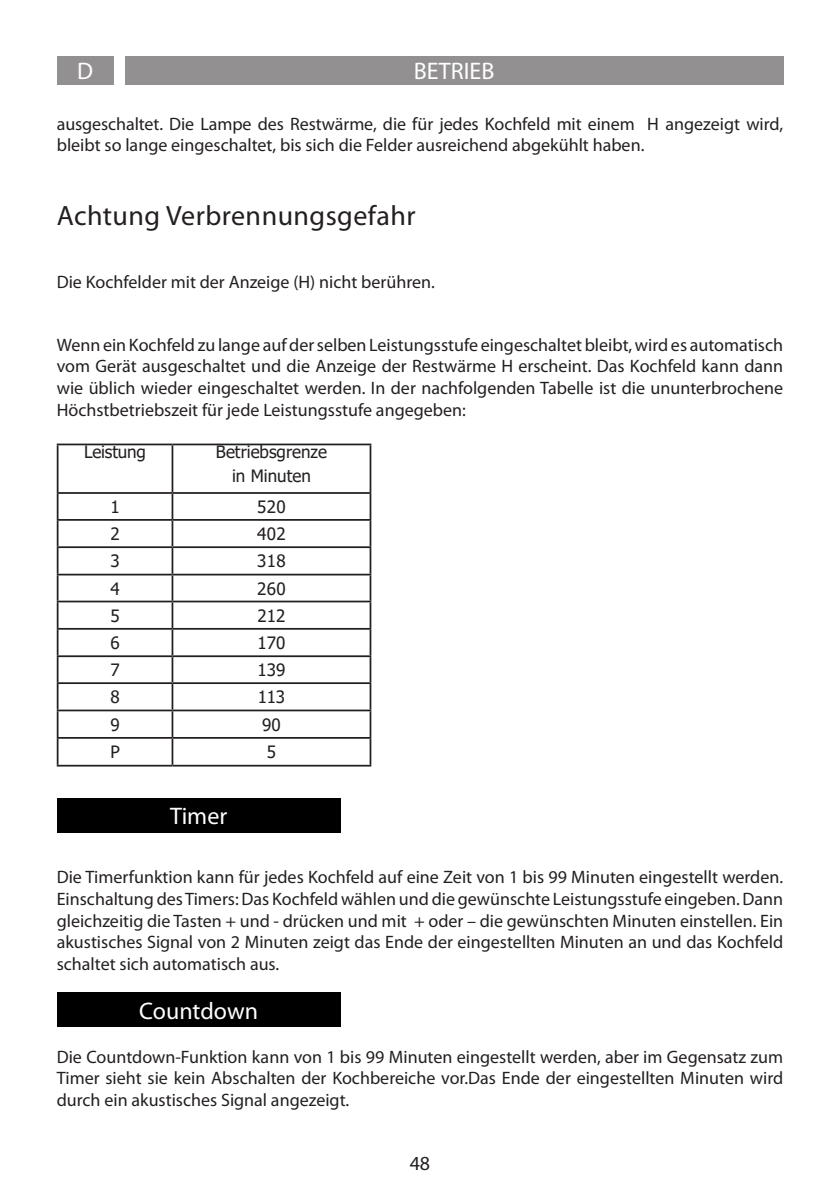
<style>
.page{position:relative;width:840px;height:1191px;background:#fff}
.page>*{position:absolute;margin:0;border:0;box-sizing:border-box;transform-origin:0 0}
.Normale{font:28px "Myriad Pro";letter-spacing:.015em;color:#231f20}
.t1{font:24px "Myriad Pro";color:#fff}
.t2{font:20px "Myriad Pro";color:#231f20}
.Normale-2{font:18px/21.6px "Myriad Pro";color:#231f20;text-align:justify}
.Normale-3{font:17px "Tahoma";color:#231f20}
</style>
<div class="page">
<div style="left:125px;top:57px;width:657px;height:28px;background:#929090"></div>
<div style="left:57px;top:57px;width:56px;height:28px;background:#929090"></div>
<hr style="left:57px;top:443px;width:115px;height:2px;background:#231f20">
<hr style="left:172px;top:443px;width:199px;height:2px;background:#231f20">
<hr style="left:57px;top:492px;width:115px;height:2px;background:#231f20">
<hr style="left:172px;top:492px;width:199px;height:2px;background:#231f20">
<hr style="left:57px;top:519px;width:115px;height:2px;background:#231f20">
<hr style="left:172px;top:519px;width:199px;height:2px;background:#231f20">
<hr style="left:57px;top:546px;width:115px;height:2px;background:#231f20">
<hr style="left:172px;top:546px;width:199px;height:2px;background:#231f20">
<hr style="left:57px;top:574px;width:115px;height:1px;background:#231f20">
<hr style="left:172px;top:574px;width:199px;height:1px;background:#231f20">
<hr style="left:57px;top:600px;width:115px;height:2px;background:#231f20">
<hr style="left:172px;top:600px;width:199px;height:2px;background:#231f20">
<hr style="left:57px;top:628px;width:115px;height:1px;background:#231f20">
<hr style="left:172px;top:628px;width:199px;height:1px;background:#231f20">
<hr style="left:57px;top:655px;width:115px;height:2px;background:#231f20">
<hr style="left:172px;top:655px;width:199px;height:2px;background:#231f20">
<hr style="left:57px;top:682px;width:115px;height:2px;background:#231f20">
<hr style="left:172px;top:682px;width:199px;height:2px;background:#231f20">
<hr style="left:57px;top:709px;width:115px;height:2px;background:#231f20">
<hr style="left:172px;top:709px;width:199px;height:2px;background:#231f20">
<hr style="left:57px;top:737px;width:115px;height:1px;background:#231f20">
<hr style="left:172px;top:737px;width:199px;height:1px;background:#231f20">
<hr style="left:57px;top:765px;width:115px;height:1px;background:#231f20">
<hr style="left:172px;top:765px;width:199px;height:1px;background:#231f20">
<hr style="left:57px;top:445px;width:1px;height:47px;background:#231f20">
<svg style="left:57px;top:494px;width:1px;height:271px"></svg>
<hr style="left:171px;top:445px;width:2px;height:47px;background:#231f20">
<hr style="left:369px;top:445px;width:2px;height:47px;background:#231f20">
<hr style="left:171px;top:494px;width:2px;height:25px;background:#231f20">
<hr style="left:369px;top:494px;width:2px;height:25px;background:#231f20">
<hr style="left:171px;top:521px;width:2px;height:25px;background:#231f20">
<hr style="left:369px;top:521px;width:2px;height:25px;background:#231f20">
<hr style="left:171px;top:548px;width:2px;height:26px;background:#231f20">
<hr style="left:369px;top:548px;width:2px;height:26px;background:#231f20">
<hr style="left:171px;top:575px;width:2px;height:25px;background:#231f20">
<hr style="left:369px;top:575px;width:2px;height:25px;background:#231f20">
<hr style="left:171px;top:602px;width:2px;height:26px;background:#231f20">
<hr style="left:369px;top:602px;width:2px;height:26px;background:#231f20">
<hr style="left:171px;top:629px;width:2px;height:26px;background:#231f20">
<hr style="left:369px;top:629px;width:2px;height:26px;background:#231f20">
<hr style="left:171px;top:657px;width:2px;height:25px;background:#231f20">
<hr style="left:369px;top:657px;width:2px;height:25px;background:#231f20">
<hr style="left:171px;top:684px;width:2px;height:25px;background:#231f20">
<hr style="left:369px;top:684px;width:2px;height:25px;background:#231f20">
<hr style="left:171px;top:711px;width:2px;height:26px;background:#231f20">
<hr style="left:369px;top:711px;width:2px;height:26px;background:#231f20">
<hr style="left:171px;top:738px;width:2px;height:27px;background:#231f20">
<hr style="left:369px;top:738px;width:2px;height:27px;background:#231f20">
<div style="left:57px;top:798px;width:283px;height:34px;background:#000"></div>
<div style="left:57px;top:992px;width:283px;height:34px;background:#000"></div>
<h2 class="t1" style="left:77px;top:56px;width:17px">D</h2>
<h2 class="t1" style="left:413px;top:56px;width:82px">BETRIEB</h2>
<p class="Normale-2" style="left:57px;top:113px;width:727px">ausgeschaltet. Die Lampe des Restwärme, die für jedes Kochfeld mit einem H angezeigt wird, bleibt so lange eingeschaltet, bis sich die Felder ausreichend abgekühlt haben.</p>
<p class="Normale" style="left:57px;top:198px;width:360px">Achtung Verbrennungsgefahr</p>
<p class="Normale-2" style="left:57px;top:270px;width:379px">Die Kochfelder mit der Anzeige (H) nicht berühren.</p>
<p class="Normale-2" style="left:57px;top:334px;width:727px">Wenn ein Kochfeld zu lange auf der selben Leistungsstufe eingeschaltet bleibt, wird es automatisch vom Gerät ausgeschaltet und die Anzeige der Restwärme H erscheint. Das Kochfeld kann dann wie üblich wieder eingeschaltet werden. In der nachfolgenden Tabelle ist die ununterbrochene Höchstbetriebszeit für jede Leistungsstufe angegeben:</p>
<p class="Normale-3" style="left:84px;top:441px;width:63px">Leistung</p>
<p class="Normale-3" style="left:216px;top:441px;width:112px">Betriebsgrenze</p>
<p class="Normale-3" style="left:232px;top:464px;width:80px">in Minuten</p>
<p class="Normale-3" style="left:110px;top:495px;width:11px">1</p>
<p class="Normale-3" style="left:257px;top:495px;width:30px">520</p>
<p class="Normale-3" style="left:110px;top:522px;width:11px">2</p>
<p class="Normale-3" style="left:257px;top:522px;width:30px">402</p>
<p class="Normale-3" style="left:110px;top:550px;width:11px">3</p>
<p class="Normale-3" style="left:257px;top:550px;width:30px">318</p>
<p class="Normale-3" style="left:110px;top:577px;width:11px">4</p>
<p class="Normale-3" style="left:257px;top:577px;width:30px">260</p>
<p class="Normale-3" style="left:110px;top:604px;width:11px">5</p>
<p class="Normale-3" style="left:257px;top:604px;width:30px">212</p>
<p class="Normale-3" style="left:110px;top:631px;width:11px">6</p>
<p class="Normale-3" style="left:257px;top:631px;width:29px">170</p>
<p class="Normale-3" style="left:110px;top:658px;width:11px">7</p>
<p class="Normale-3" style="left:257px;top:658px;width:29px">139</p>
<p class="Normale-3" style="left:110px;top:685px;width:11px">8</p>
<p class="Normale-3" style="left:257px;top:685px;width:29px">113</p>
<p class="Normale-3" style="left:110px;top:713px;width:11px">9</p>
<p class="Normale-3" style="left:262px;top:713px;width:20px">90</p>
<p class="Normale-3" style="left:110px;top:740px;width:11px">P</p>
<p class="Normale-3" style="left:267px;top:740px;width:11px">5</p>
<p class="t1" style="left:170px;top:801px;width:59px">Timer</p>
<p class="Normale-2" style="left:57px;top:866px;width:727px">Die Timerfunktion kann für jedes Kochfeld auf eine Zeit von 1 bis 99 Minuten eingestellt werden.<br>Einschaltung des Timers: Das Kochfeld wählen und die gewünschte Leistungsstufe eingeben. Dann gleichzeitig die Tasten + und - drücken und mit + oder – die gewünschten Minuten einstellen. Ein akustisches Signal von 2 Minuten zeigt das Ende der eingestellten Minuten an und das Kochfeld schaltet sich automatisch aus.</p>
<p class="t1" style="left:139px;top:995px;width:120px">Countdown</p>
<p class="Normale-2" style="left:57px;top:1045px;width:727px">Die Countdown-Funktion kann von 1 bis 99 Minuten eingestellt werden, aber im Gegensatz zum Timer sieht sie kein Abschalten der Kochbereiche vor.Das Ende der eingestellten Minuten wird durch ein akustisches Signal angezeigt.</p>
<p class="t2" style="left:409px;top:1151px;width:22px">48</p>
</div>
